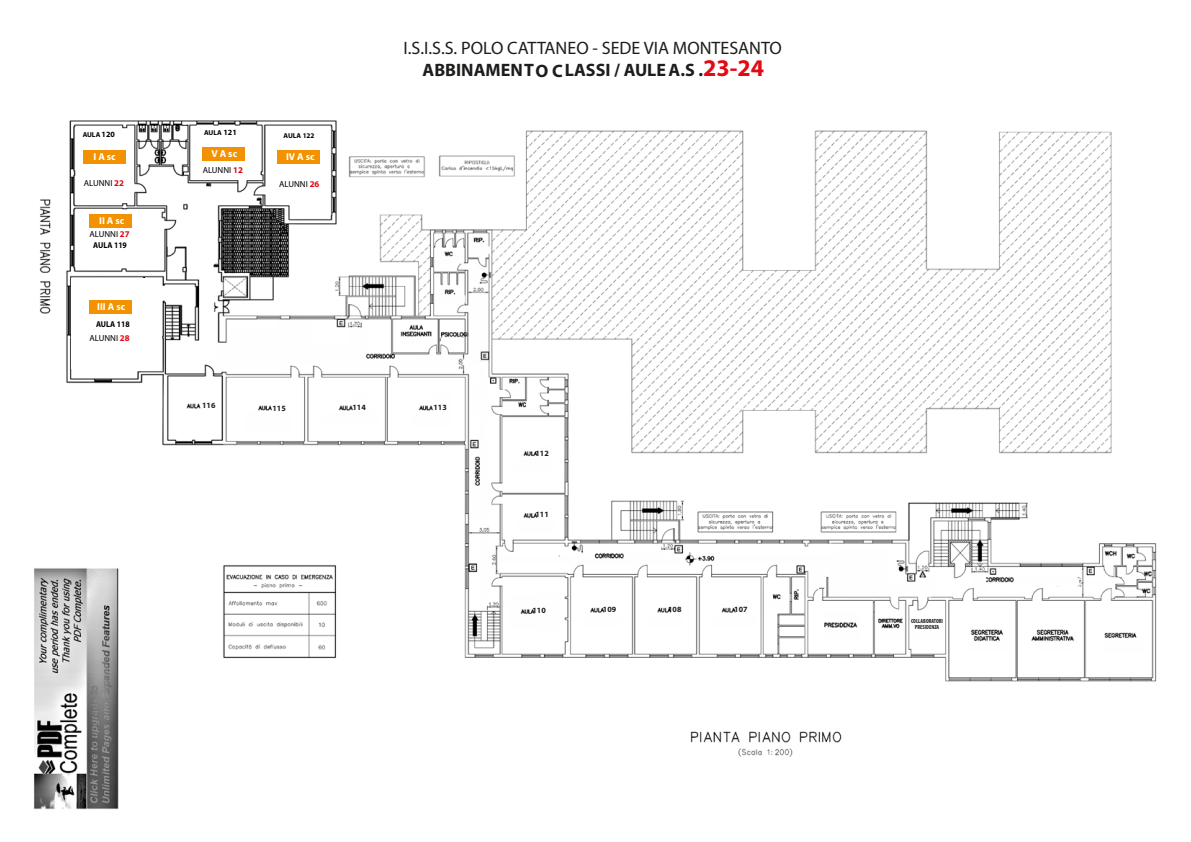
<style>
.page{position:relative;width:1191px;height:842px;background:#fff}
.page>*{position:absolute;margin:0;border:0;box-sizing:border-box;transform-origin:0 0}
.t1{font:18px/21.6px "Myriad Pro";color:#1d1d1b;text-align:center}
.t2{font:700 10px "Myriad Pro";color:#fff}
.t3{font:8.8px "Myriad Pro";color:#000}
.t4{font:700 8.5px "Myriad Pro";color:#000;scale:.91 1}
.t5{font:700 8px "Myriad Pro";color:#1d1d1b}
.t6{font:700 8px "Myriad Pro";color:#000}
.t7{font:700 7.1px "Myriad Pro";color:#000}
.t8{font:700 condensed 6px/6px "Myriad Pro";color:#1d1d1b;text-align:center}
.s1{font-weight:700;color:#e30613}
.s2{font-weight:700}
.s3{font-weight:700;font-size:24px;color:#e30a13}
</style>
<div class="page">
<img style="left:34px;top:120px;width:1123px;height:690px">
<div style="left:71px;top:278px;width:91px;height:91px;background:#fff"></div>
<div style="left:83px;top:150px;width:43px;height:14px;background:#f39200"></div>
<div style="left:202px;top:147px;width:43px;height:14px;background:#f39200"></div>
<div style="left:277px;top:150px;width:42px;height:14px;background:#f39200"></div>
<div style="left:89px;top:214px;width:43px;height:14px;background:#f39200"></div>
<div style="left:89px;top:300px;width:43px;height:14px;background:#f39200"></div>
<p class="t6" style="left:102px;top:129px;width:15px">120</p>
<p class="t6" style="left:223px;top:127px;width:15px">121</p>
<p class="t7" style="left:83px;top:130px;width:19px">AULA</p>
<p class="t7" style="left:204px;top:127px;width:19px">AULA</p>
<p class="t2" style="left:93px;top:150px;width:24px">I A sc</p>
<p class="t3" style="left:84px;top:177px;width:42px">ALUNNI <span class="s1">22</span></p>
<p class="t2" style="left:211px;top:147px;width:27px">V A sc</p>
<p class="t3" style="left:203px;top:165px;width:42px">ALUNNI <span class="s1">12</span></p>
<p class="t2" style="left:99px;top:214px;width:27px">II A sc</p>
<p class="t3" style="left:90px;top:229px;width:42px">ALUNNI <span class="s1">27</span></p>
<p class="t4" style="left:93px;top:239px;width:38px">AULA 119</p>
<p class="t2" style="left:97px;top:300px;width:29px">III A sc</p>
<p class="t3" style="left:90px;top:333px;width:42px">ALUNNI <span class="s1">28</span></p>
<p class="t4" style="left:96px;top:318px;width:38px">AULA 118</p>
<p class="t5" style="left:202px;top:400px;width:15px">116</p>
<p class="t7" style="left:284px;top:131px;width:32px">AULA 122</p>
<p class="t2" style="left:286px;top:150px;width:30px">IV A sc</p>
<p class="t3" style="left:279px;top:178px;width:42px">ALUNNI <span class="s1">26</span></p>
<p class="t1" style="left:403px;top:37px;width:380px">I.S.I.S.S. POLO CATTANEO - SEDE VIA MONTESANTO<br><span class="s2">ABBINAMENTO CLASSI / AULEA.S .</span><span class="s3">23-24</span></p>
<p class="t5" style="left:272px;top:403px;width:15px">115</p>
<p class="t5" style="left:352px;top:402px;width:15px">114</p>
<p class="t5" style="left:433px;top:402px;width:15px">113</p>
<p class="t5" style="left:535px;top:448px;width:15px">112</p>
<p class="t5" style="left:535px;top:509px;width:15px">111</p>
<p class="t5" style="left:532px;top:605px;width:15px">110</p>
<p class="t5" style="left:603px;top:604px;width:15px">109</p>
<p class="t5" style="left:668px;top:604px;width:15px">108</p>
<p class="t5" style="left:734px;top:604px;width:15px">107</p>
<p class="t8" style="left:911px;top:618px;width:33px">COLLABORATORI<br>PRESIDENZA</p>
</div>
